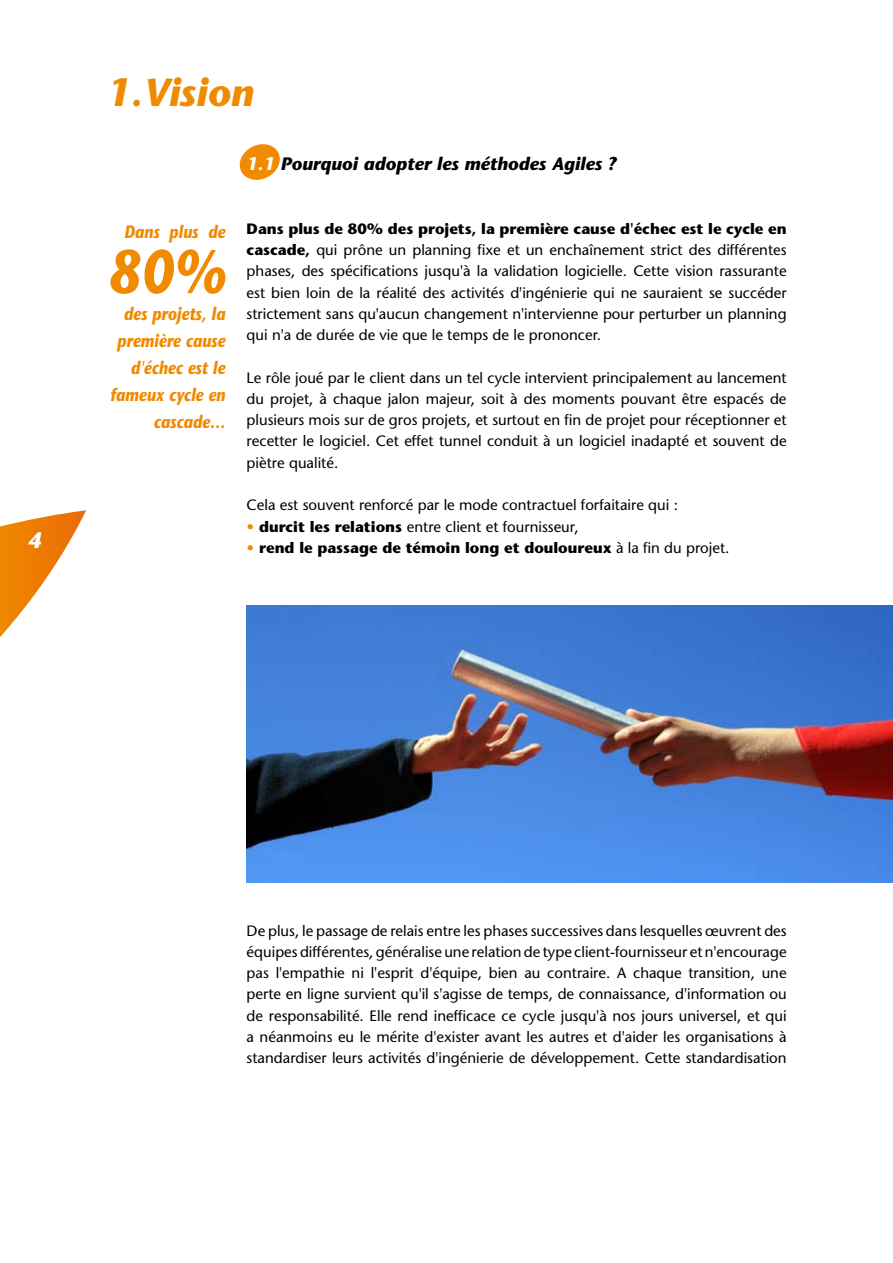
<style>
.page{position:relative;width:893px;height:1263px;background:#fff}
.page>*{position:absolute;margin:0;border:0;box-sizing:border-box;transform-origin:0 0}
.t1{font:italic 700 61.5px "Stone Sans";color:#f08a00;scale:.85 1}
.t2{font:italic 700 39px "Stone Sans";color:#f08a00}
.t3{font:italic 700 22.5px "Stone Sans";color:#fff}
.t4{font:italic 700 18px/27px "Stone Sans";color:#f08a00;text-align:right;scale:.85 1}
.t5{font:italic 700 18px "Stone Sans";color:#000}
.t6{font:15px/21.3px "Stone Sans";color:#000;text-align:justify}
.t7{font:700 15px "Stone Sans";color:#000}
.s1{color:#fff}
.s2{font-weight:700}
.s3{font-weight:700;color:#f08a00}
.s4{color:#f08a00}
.s5{font-weight:400}
</style>
<div class="page">
<svg style="left:0;top:510px;width:86px;height:127px"></svg>
<svg style="left:239px;top:144px;width:41px;height:36px"></svg>
<img style="left:247px;top:606px;width:646px;height:276px">
<h3 class="t3" style="left:28px;top:527px;width:16px">4</h3>
<h2 class="t2" style="left:106px;top:69px;width:149px">1.Vision</h2>
<p class="t4" style="left:124px;top:218px;width:121px">Dans plus de</p>
<h1 class="t1" style="left:107px;top:235px;width:140px">80%</h1>
<p class="t4" style="left:111px;top:300px;width:137px">des projets, la première cause d'échec est le fameux cycle en cascade…</p>
<p class="t5" style="left:247px;top:153px;width:371px"><span class="s1">1.1</span> Pourquoi adopter les méthodes Agiles ?</p>
<p class="t6" style="left:247px;top:218px;width:542px"><span class="s2">Dans plus de 80% des projets, la première cause d'échec est le cycle en cascade,</span> qui prône un planning fixe et un enchaînement strict des différentes phases, des spécifications jusqu'à la validation logicielle. Cette vision rassurante est bien loin de la réalité des activités d'ingénierie qui ne sauraient se succéder strictement sans qu'aucun changement n'intervienne pour perturber un planning qui n'a de durée de vie que le temps de le prononcer.</p>
<p class="t6" style="left:247px;top:367px;width:541px">Le rôle joué par le client dans un tel cycle intervient principalement au lancement du projet, à chaque jalon majeur, soit à des moments pouvant être espacés de plusieurs mois sur de gros projets, et surtout en fin de projet pour réceptionner et recetter le logiciel. Cet effet tunnel conduit à un logiciel inadapté et souvent de piètre qualité.</p>
<p class="t6" style="left:247px;top:494px;width:433px">Cela est souvent renforcé par le mode contractuel forfaitaire qui :</p>
<p class="t6" style="left:247px;top:516px;width:333px"><span class="s3">•</span> <span class="s2">durcit les relations</span> entre client et fournisseur,</p>
<p class="t7" style="left:247px;top:539px;width:484px"><span class="s4">•</span> rend le passage de témoin long et douloureux <span class="s5">à la fin du projet.</span></p>
<p class="t6" style="left:247px;top:920px;width:542px">De plus, le passage de relais entre les phases successives dans lesquelles œuvrent des équipes différentes, généralise une relation de type client-fournisseur et n'encourage pas l'empathie ni l'esprit d'équipe, bien au contraire. A chaque transition, une perte en ligne survient qu'il s'agisse de temps, de connaissance, d'information ou de responsabilité. Elle rend inefficace ce cycle jusqu'à nos jours universel, et qui a néanmoins eu le mérite d'exister avant les autres et d'aider les organisations à standardiser leurs activités d'ingénierie de développement. Cette standardisation</p>
</div>
